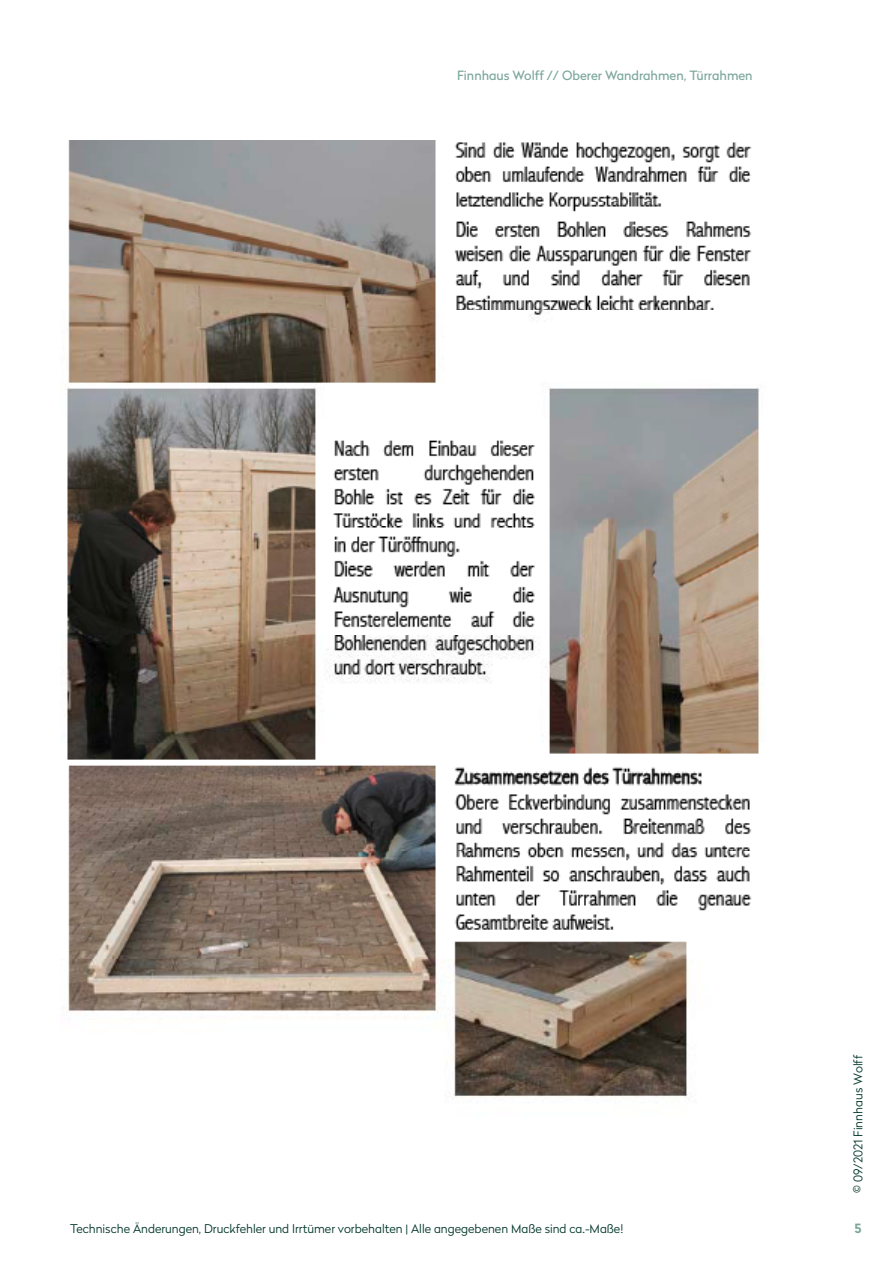
<style>
.page{position:relative;width:893px;height:1263px;background:#fff}
.page>*{position:absolute;margin:0;border:0;box-sizing:border-box;transform-origin:0 0}
.t1{font:12.75px "Radikal";color:#7ca79b}
.t2{font:700 12.75px "Radikal";color:#7ca79b}
.t3{font:300 12px "Radikal";color:#003629}
</style>
<div class="page">
<img style="left:65px;top:140px;width:696px;height:957px">
<p class="t1" style="left:457px;top:67px;width:297px">Finnhaus Wolff // Oberer Wandrahmen, Türrahmen</p>
<p class="t3" style="left:850px;top:1193px;width:139px;rotate:-90deg">© 09/2021 Finnhaus Wolff</p>
<p class="t3" style="left:70px;top:1220px;width:555px">Technische Änderungen, Druckfehler und Irrtümer vorbehalten | Alle angegebenen Maße sind ca.-Maße!</p>
<p class="t2" style="left:854px;top:1219px;width:8px">5</p>
</div>
